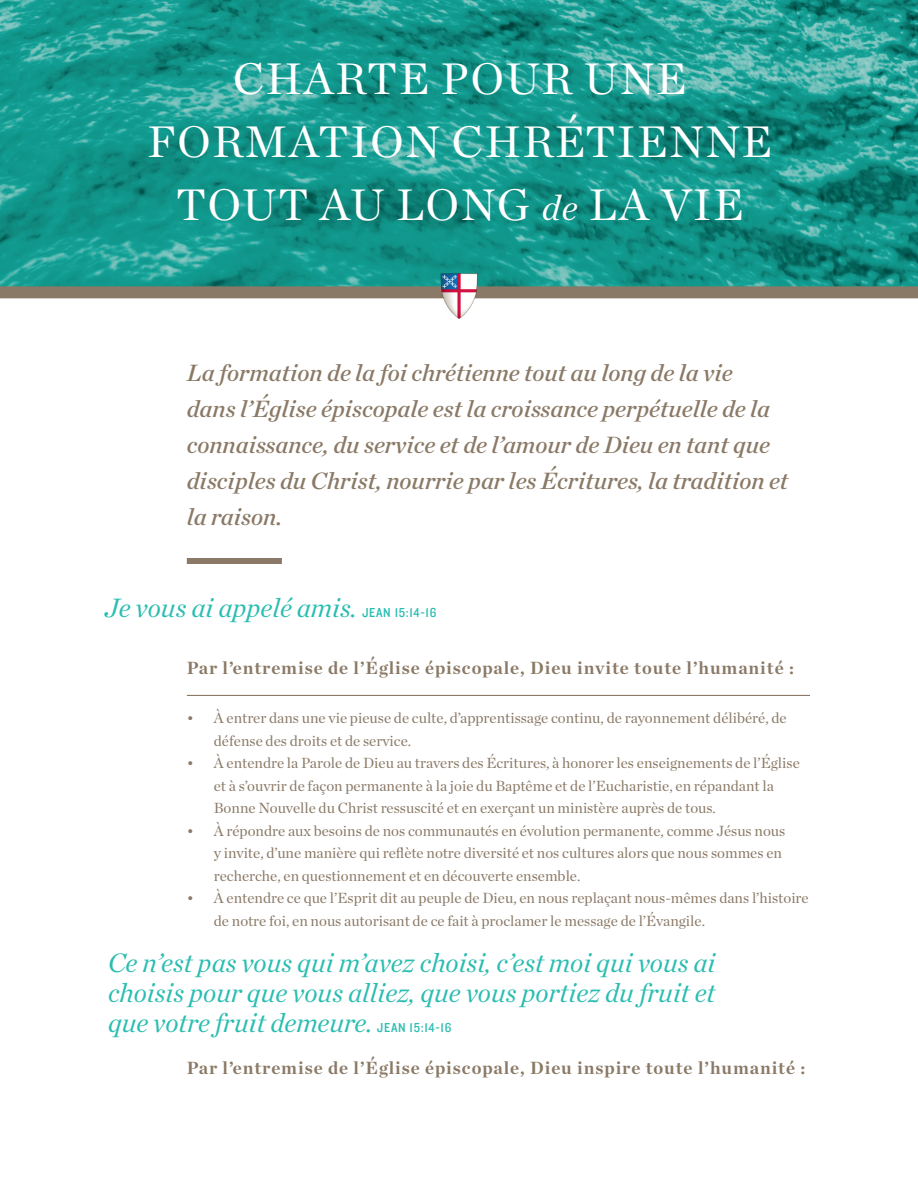
<style>
.page{position:relative;width:918px;height:1188px;background:#fff}
.page>*{position:absolute;margin:0;border:0;box-sizing:border-box;transform-origin:0 0}
.TITLE_knockout{font:45px/63px "Chronicle Deck";letter-spacing:.04em;color:#fff;text-align:center}
.gospel_in_line{font:italic 27px/30px "Chronicle Deck";color:#2abdb1;text-align:justify}
.TITLE_pharase{font:italic 24px/36px "Chronicle Deck Semi";color:#8a7966}
.SECTION_HEAD{font:700 18px "Chronicle Deck";letter-spacing:.05em;color:#8a7966}
.t1{font:15px/22.5px "Chronicle Deck";color:#8a7966}
.s1{font-style:italic;font-size:36px}
.s2{font-family:"Knockout 30 Junior Welterwt";font-style:normal;font-size:13.5px}
</style>
<div class="page">
<img style="left:0;top:0;width:918px;height:286px">
<div style="left:0;top:286px;width:918px;height:12px;background:#8a7966"></div>
<img style="left:435px;top:268px;width:48px;height:51px">
<div style="left:187px;top:558px;width:95px;height:6px;background:#8a7966"></div>
<hr style="left:187px;top:695px;width:623px;height:1px;background:#8a7966">
<p class="TITLE_knockout" style="left:148px;top:45px;width:626px">CHARTE POUR UNE<br>FORMATION CHRÉTIENNE<br>TOUT AU LONG <span class="s1">de</span> LA VIE</p>
<p class="TITLE_pharase" style="left:187px;top:353px;width:585px">La formation de la foi chrétienne tout au long de la vie dans l’Église épiscopale est la croissance perpétuelle de la connaissance, du service et de l’amour de Dieu en tant que</p>
<p class="TITLE_pharase" style="left:187px;top:461px;width:603px">disciples du Christ, nourrie par les Écritures, la tradition et la raison.</p>
<p class="gospel_in_line" style="left:105px;top:591px;width:333px">Je vous ai appelé amis. <span class="s2">JEAN 15:14-16</span></p>
<p class="SECTION_HEAD" style="left:187px;top:653px;width:609px">Par l’entremise de l’Église épiscopale, Dieu invite toute l’humanité :</p>
<p class="t1" style="left:214px;top:706px;width:574px;text-indent:-27px">• À entrer dans une vie pieuse de culte, d’apprentissage continu, de rayonnement délibéré, de défense des droits et de service.</p>
<p class="t1" style="left:214px;top:751px;width:588px;text-indent:-27px">• À entendre la Parole de Dieu au travers des Écritures, à honorer les enseignements de l’Église et à s’ouvrir de façon permanente à la joie du Baptême et de l’Eucharistie, en répandant la<br>Bonne Nouvelle du Christ ressuscité et en exerçant un ministère auprès de tous.</p>
<p class="t1" style="left:214px;top:819px;width:573px;text-indent:-27px">• À répondre aux besoins de nos communautés en évolution permanente, comme Jésus nous y invite, d’une manière qui reflète notre diversité et nos cultures alors que nous sommes en recherche, en questionnement et en découverte ensemble.</p>
<p class="t1" style="left:214px;top:886px;width:596px;text-indent:-27px">• À entendre ce que l’Esprit dit au peuple de Dieu, en nous replaçant nous-mêmes dans l’histoire de notre foi, en nous autorisant de ce fait à proclamer le message de l’Évangile.</p>
<p class="gospel_in_line" style="left:108px;top:945px;width:609px">Ce n’est pas vous qui m’avez choisi, c’est moi qui vous ai choisis pour que vous alliez, que vous portiez du fruit et que votre fruit demeure. <span class="s2">JEAN 15:14-16</span></p>
<p class="SECTION_HEAD" style="left:187px;top:1054px;width:620px">Par l’entremise de l’Église épiscopale, Dieu inspire toute l’humanité :</p>
</div>
